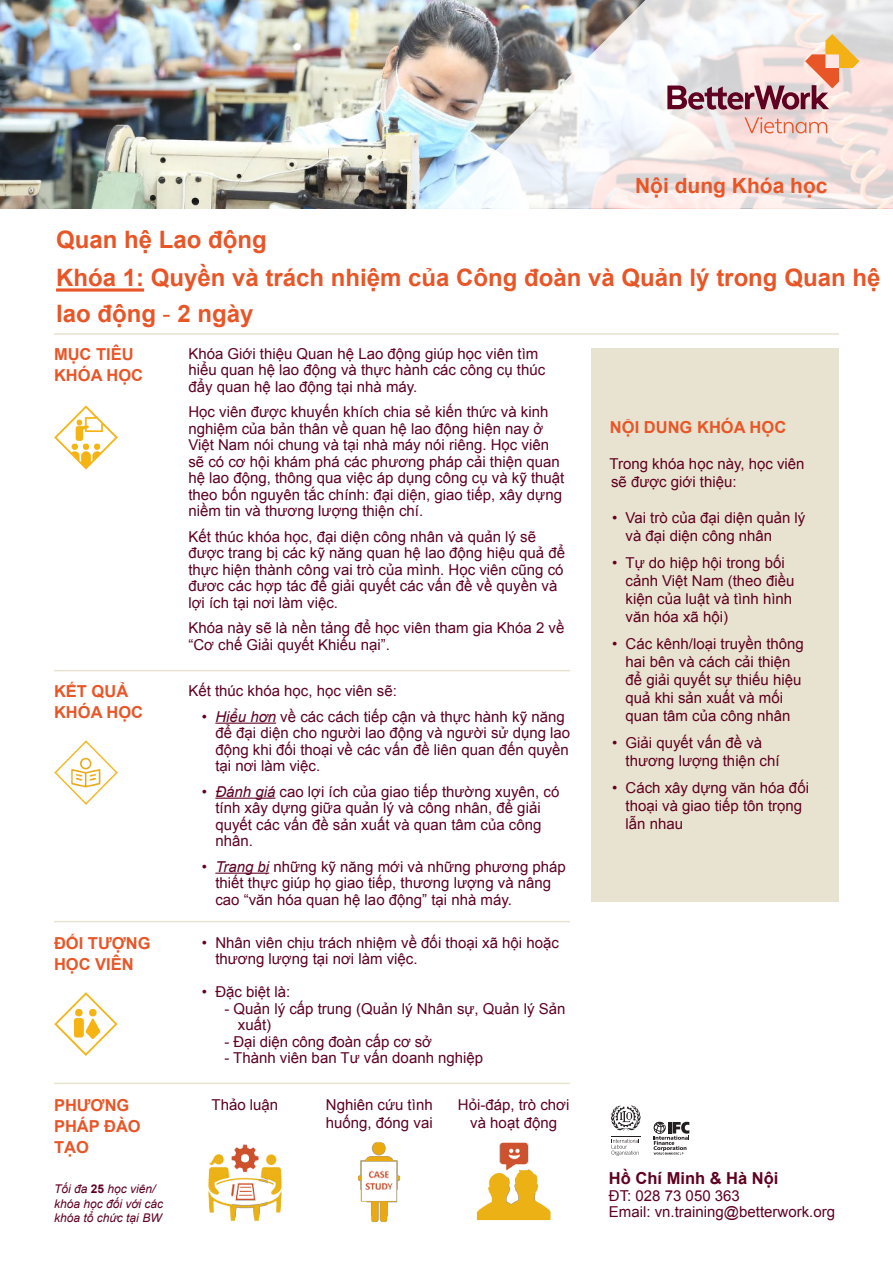
<style>
.page{position:relative;width:893px;height:1263px;background:#fff}
.page>*{position:absolute;margin:0;border:0;box-sizing:border-box;transform-origin:0 0}
.t1{font:700 24px/38.4px "Arial";color:#e85627}
.t2{font:700 21px "Arial";color:#e85627}
.t3{font:700 16.5px/21px "Arial";color:#e85627}
.t4{font:700 16.5px "Arial";color:#5f0020}
.t5{font:15px/16.5px "Arial";color:#5f0020}
.t6{font:italic 12px/14.4px "Arial";color:#5f0020}
.s1{font-weight:400}
.s2{font-weight:700;font-style:normal}
.s3{font-style:italic}
</style>
<div class="page">
<img style="left:0;top:0;width:438px;height:209px">
<img style="left:438px;top:0;width:455px;height:209px">
<svg style="left:667px;top:34px;width:192px;height:76px"></svg>
<svg style="left:744px;top:117px;width:83px;height:16px"></svg>
<div style="left:591px;top:348px;width:248px;height:553px;background:#e7e3d0"></div>
<hr style="left:215px;top:723px;width:61px;height:1px;background:#5f0020">
<hr style="left:215px;top:798px;width:60px;height:1px;background:#5f0020">
<hr style="left:215px;top:873px;width:54px;height:1px;background:#5f0020">
<hr style="left:54px;top:333px;width:785px;height:2px;background:#e7e3d0">
<hr style="left:54px;top:670px;width:516px;height:1px;background:#e7e3d0">
<hr style="left:54px;top:921px;width:516px;height:1px;background:#e7e3d0">
<hr style="left:54px;top:1083px;width:516px;height:1px;background:#e7e3d0">
<hr style="left:611px;top:1136px;width:30px;height:1px;background:#231f20">
<svg style="left:611px;top:1139px;width:28px;height:17px"></svg>
<svg style="left:611px;top:1105px;width:30px;height:26px"></svg>
<svg style="left:654px;top:1122px;width:35px;height:33px"></svg>
<img style="left:208px;top:1144px;width:74px;height:78px">
<img style="left:357px;top:1141px;width:44px;height:81px">
<img style="left:476px;top:1142px;width:75px;height:79px">
<img style="left:54px;top:406px;width:63px;height:63px">
<img style="left:54px;top:741px;width:64px;height:63px">
<img style="left:54px;top:993px;width:64px;height:63px">
<hr style="left:56px;top:289px;width:88px;height:2px;background:#e85627">
<h2 class="t2" style="left:635px;top:171px;width:194px">Nội dung Khóa học</h2>
<h1 class="t1" style="left:56px;top:221px;width:826px">Quan hệ Lao động<br>Khóa 1: Quyền và trách nhiệm của Công đoàn và Quản lý trong Quan hệ</h1>
<h1 class="t1" style="left:56px;top:295px;width:199px">lao động <span class="s1">-</span> 2 ngày</h1>
<p class="t3" style="left:54px;top:344px;width:91px">MỤC TIÊU<br>KHÓA HỌC</p>
<p class="t3" style="left:54px;top:681px;width:91px">KẾT QUẢ<br>KHÓA HỌC</p>
<p class="t3" style="left:54px;top:933px;width:98px">ĐỐI TƯỢNG<br>HỌC VIÊN</p>
<p class="t3" style="left:54px;top:1095px;width:88px">PHƯƠNG<br>PHÁP ĐÀO<br>TẠO</p>
<p class="t6" style="left:54px;top:1182px;width:111px">Tối đa <span class="s2">25</span> học viên/ khóa học đối với các khóa tổ chức tại BW</p>
<p class="t5" style="left:188px;top:345px;width:358px">Khóa Giới thiệu Quan hệ Lao động giúp học viên tìm hiểu quan hệ lao động và thực hành các công cụ thúc đẩy quan hệ lao động tại nhà máy.</p>
<p class="t5" style="left:188px;top:404px;width:378px">Học viên được khuyến khích chia sẻ kiến thức và kinh nghiệm của bản thân về quan hệ lao động hiện nay ở Việt Nam nói chung và tại nhà máy nói riêng. Học viên sẽ có cơ hội khám phá các phương pháp cải thiện quan hệ lao động, thông qua việc áp dụng công cụ và kỹ thuật theo bốn nguyên tắc chính: đại diện, giao tiếp, xây dựng niềm tin và thương lượng thiện chí.</p>
<p class="t5" style="left:188px;top:528px;width:378px">Kết thúc khóa học, đại diện công nhân và quản lý sẽ được trang bị các kỹ năng quan hệ lao động hiệu quả để thực hiện thành công vai trò của mình. Học viên cũng có đươc các hợp tác để giải quyết các vấn đề về quyền và lợi ích tại nơi làm việc.</p>
<p class="t5" style="left:188px;top:620px;width:378px">Khóa này sẽ là nền tảng để học viên tham gia Khóa 2 về “Cơ chế Giải quyết Khiếu nại”.</p>
<p class="t5" style="left:188px;top:683px;width:210px">Kết thúc khóa học, học viên sẽ:</p>
<p class="t5" style="left:215px;top:708px;width:356px;text-indent:-14px">• <span class="s3">Hiểu hơn</span> về các cách tiếp cận và thực hành kỹ năng để đại diện cho người lao động và người sử dụng lao động khi đối thoại về các vấn đề liên quan đến quyền tại nơi làm việc.</p>
<p class="t5" style="left:215px;top:783px;width:346px;text-indent:-14px">• <span class="s3">Đánh giá</span> cao lợi ích của giao tiếp thường xuyên, có tính xây dựng giữa quản lý và công nhân, để giải quyết các vấn đề sản xuất và quan tâm của công nhân.</p>
<p class="t5" style="left:215px;top:858px;width:352px;text-indent:-14px">• <span class="s3">Trang bị</span> những kỹ năng mới và những phương pháp thiết thực giúp họ giao tiếp, thương lượng và nâng cao “văn hóa quan hệ lao động” tại nhà máy.</p>
<p class="t5" style="left:215px;top:934px;width:345px;text-indent:-14px">• Nhân viên chịu trách nhiệm về đối thoại xã hội hoặc thương lượng tại nơi làm việc.</p>
<p class="t5" style="left:202px;top:984px;width:90px">• Đặc biệt là:</p>
<p class="t5" style="left:238px;top:1000px;width:329px;text-indent:-14px">- Quản lý cấp trung (Quản lý Nhân sự, Quản lý Sản xuất)</p>
<p class="t5" style="left:224px;top:1033px;width:209px">- Đại diện công đoàn cấp cơ sở</p>
<p class="t5" style="left:224px;top:1050px;width:260px">- Thành viên ban Tư vấn doanh nghiệp</p>
<p class="t5" style="left:212px;top:1096px;width:68px">Thảo luận</p>
<p class="t5" style="left:326px;top:1095px;width:108px;line-height:18px">Nghiên cứu tình huống, đóng vai</p>
<p class="t5" style="left:458px;top:1095px;width:113px;line-height:18px;text-align:center">Hỏi-đáp, trò chơi và hoạt động</p>
<p class="t3" style="left:610px;top:417px;width:178px">NỘI DUNG KHÓA HỌC</p>
<p class="t5" style="left:609px;top:454px;width:197px;line-height:18px">Trong khóa học này, học viên sẽ được giới thiệu:</p>
<p class="t5" style="left:625px;top:508px;width:181px;line-height:18px;text-indent:-14px">• Vai trò của đại diện quản lý và đại diện công nhân</p>
<p class="t5" style="left:625px;top:553px;width:170px;line-height:18px;text-indent:-14px">• Tự do hiệp hội trong bối cảnh Việt Nam (theo điều kiện của luật và tình hình văn hóa xã hội)</p>
<p class="t5" style="left:625px;top:634px;width:180px;line-height:18px;text-indent:-14px">• Các kênh/loại truyền thông hai bên và cách cải thiện để giải quyết sự thiếu hiệu quả khi sản xuất và mối quan tâm của công nhân</p>
<p class="t5" style="left:625px;top:733px;width:155px;line-height:18px;text-indent:-14px">• Giải quyết vấn đề và thương lượng thiện chí</p>
<p class="t5" style="left:625px;top:778px;width:185px;line-height:18px;text-indent:-14px">• Cách xây dựng văn hóa đối thoại và giao tiếp tôn trọng lẫn nhau</p>
<p class="t4" style="left:609px;top:1167px;width:171px">Hồ Chí Minh &amp; Hà Nội</p>
<p class="t5" style="left:609px;top:1187px;width:228px">ĐT: 028 73 050 363<br>Email: vn.training@betterwork.org</p>
</div>
